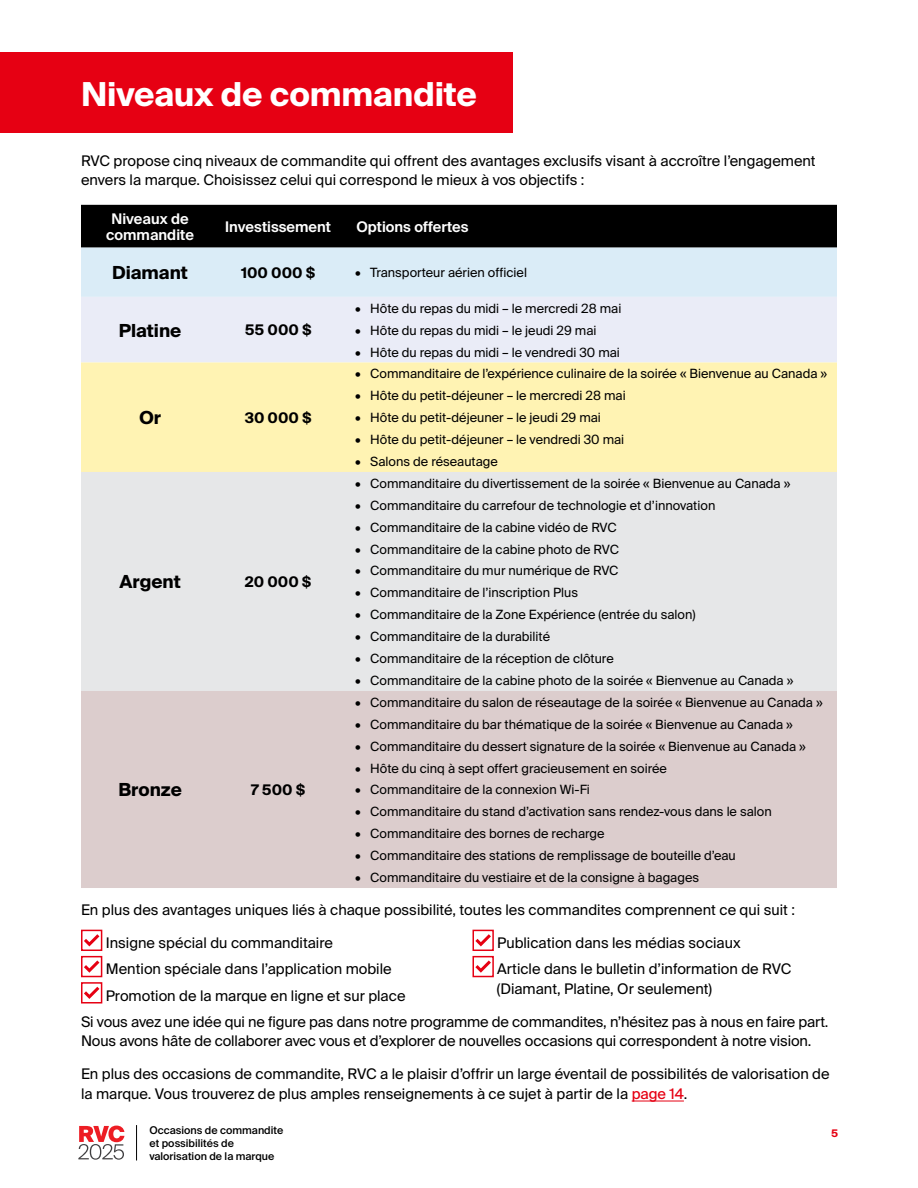
<style>
.page{position:relative;width:918px;height:1188px;background:#fff}
.page>*{position:absolute;margin:0;border:0;box-sizing:border-box;transform-origin:0 0}
.t1{font:700 33px "Suisse Intl";letter-spacing:-.005em;color:#fff}
.t2{font:700 18px "Suisse Intl";color:#000}
.t3{font:14.7px/19.5px "Suisse Intl";color:#000}
.t4{font:600 14.7px/16.5px "Suisse Intl";color:#fff;text-align:center}
.t5{font:700 14.7px "Suisse Intl";color:#000}
.t6{font:12.75px "Suisse Intl";color:#000}
.t7{font:500 10.65px/13.4px "Suisse Intl";color:#000}
.t8{font:700 10.5px "Suisse Intl";color:#e60013}
.s1{color:#e60013}
</style>
<div class="page">
<svg style="left:78px;top:1126px;width:46px;height:34px"></svg>
<hr style="left:136px;top:1125px;width:1px;height:35px;background:#000">
<div style="left:1px;top:52px;width:512px;height:81px;background:#e60013"></div>
<svg style="left:81px;top:205px;width:756px;height:92px;background:#757f85"></svg>
<div style="left:81px;top:297px;width:756px;height:66px;background:#eaecf7"></div>
<div style="left:81px;top:363px;width:756px;height:109px;background:#fff3b3"></div>
<div style="left:81px;top:472px;width:756px;height:219px;background:#e6e7e8"></div>
<div style="left:81px;top:691px;width:756px;height:197px;background:#dccdcd"></div>
<div style="left:81px;top:930px;width:21px;height:21px;border:2px solid #e60013"></div>
<svg style="left:84px;top:934px;width:15px;height:12px"></svg>
<div style="left:81px;top:956px;width:21px;height:21px;border:2px solid #e60013"></div>
<svg style="left:84px;top:960px;width:15px;height:13px"></svg>
<div style="left:81px;top:982px;width:21px;height:22px;border:2px solid #e60013"></div>
<svg style="left:84px;top:987px;width:15px;height:12px"></svg>
<div style="left:472px;top:930px;width:22px;height:21px;border:2px solid #e60013"></div>
<svg style="left:475px;top:934px;width:16px;height:12px"></svg>
<div style="left:472px;top:956px;width:22px;height:21px;border:2px solid #e60013"></div>
<svg style="left:475px;top:960px;width:16px;height:13px"></svg>
<hr style="left:632px;top:1101px;width:52px;height:1px;background:#e60013">
<h1 class="t1" style="left:81px;top:75px;width:397px">Niveaux de commandite</h1>
<p class="t3" style="left:81px;top:151px;width:736px">RVC propose cinq niveaux de commandite qui offrent des avantages exclusifs visant à accroître l’engagement envers la marque. Choisissez celui qui correspond le mieux à vos objectifs :</p>
<p class="t4" style="left:106px;top:210px;width:89px">Niveaux de commandite</p>
<p class="t4" style="left:225px;top:219px;width:107px">Investissement</p>
<p class="t4" style="left:356px;top:219px;width:114px">Options offertes</p>
<h2 class="t2" style="left:112px;top:262px;width:77px">Diamant</h2>
<p class="t5" style="left:241px;top:264px;width:76px">100 000 $</p>
<p class="t6" style="left:355px;top:265px;width:173px">• Transporteur aérien officiel</p>
<h2 class="t2" style="left:119px;top:320px;width:64px">Platine</h2>
<p class="t5" style="left:245px;top:322px;width:68px">55 000 $</p>
<h2 class="t2" style="left:139px;top:407px;width:23px">Or</h2>
<p class="t5" style="left:245px;top:409px;width:69px">30 000 $</p>
<h2 class="t2" style="left:119px;top:572px;width:63px">Argent</h2>
<p class="t5" style="left:245px;top:573px;width:68px">20 000 $</p>
<p class="t6" style="left:355px;top:301px;width:268px">• Hôte du repas du midi – le mercredi 28 mai</p>
<p class="t6" style="left:355px;top:323px;width:243px">• Hôte du repas du midi – le jeudi 29 mai</p>
<p class="t6" style="left:355px;top:345px;width:266px">• Hôte du repas du midi – le vendredi 30 mai</p>
<p class="t6" style="left:355px;top:367px;width:473px">• Commanditaire de l’expérience culinaire de la soirée « Bienvenue au Canada »</p>
<p class="t6" style="left:355px;top:388px;width:272px">• Hôte du petit-déjeuner – le mercredi 28 mai</p>
<p class="t6" style="left:355px;top:410px;width:247px">• Hôte du petit-déjeuner – le jeudi 29 mai</p>
<p class="t6" style="left:355px;top:432px;width:271px">• Hôte du petit-déjeuner – le vendredi 30 mai</p>
<p class="t6" style="left:355px;top:454px;width:144px">• Salons de réseautage</p>
<p class="t6" style="left:355px;top:476px;width:437px">• Commanditaire du divertissement de la soirée « Bienvenue au Canada »</p>
<p class="t6" style="left:355px;top:498px;width:362px">• Commanditaire du carrefour de technologie et d’innovation</p>
<p class="t6" style="left:355px;top:520px;width:263px">• Commanditaire de la cabine vidéo de RVC</p>
<p class="t6" style="left:355px;top:542px;width:265px">• Commanditaire de la cabine photo de RVC</p>
<p class="t6" style="left:355px;top:564px;width:265px">• Commanditaire du mur numérique de RVC</p>
<p class="t6" style="left:355px;top:585px;width:224px">• Commanditaire de l’inscription Plus</p>
<p class="t6" style="left:355px;top:607px;width:342px">• Commanditaire de la Zone Expérience (entrée du salon)</p>
<p class="t6" style="left:355px;top:629px;width:196px">• Commanditaire de la durabilité</p>
<p class="t6" style="left:355px;top:651px;width:260px">• Commanditaire de la réception de clôture</p>
<p class="t6" style="left:355px;top:673px;width:440px">• Commanditaire de la cabine photo de la soirée « Bienvenue au Canada »</p>
<p class="t6" style="left:355px;top:695px;width:469px">• Commanditaire du salon de réseautage de la soirée « Bienvenue au Canada »</p>
<p class="t6" style="left:355px;top:717px;width:439px">• Commanditaire du bar thématique de la soirée « Bienvenue au Canada »</p>
<p class="t6" style="left:355px;top:739px;width:452px">• Commanditaire du dessert signature de la soirée « Bienvenue au Canada »</p>
<p class="t6" style="left:355px;top:761px;width:313px">• Hôte du cinq à sept offert gracieusement en soirée</p>
<p class="t6" style="left:355px;top:783px;width:236px">• Commanditaire de la connexion Wi-Fi</p>
<p class="t6" style="left:355px;top:804px;width:418px">• Commanditaire du stand d’activation sans rendez-vous dans le salon</p>
<p class="t6" style="left:355px;top:826px;width:251px">• Commanditaire des bornes de recharge</p>
<p class="t6" style="left:355px;top:848px;width:382px">• Commanditaire des stations de remplissage de bouteille d’eau</p>
<p class="t6" style="left:355px;top:870px;width:345px">• Commanditaire du vestiaire et de la consigne à bagages</p>
<p class="t3" style="left:81px;top:900px;width:715px">En plus des avantages uniques liés à chaque possibilité, toutes les commandites comprennent ce qui suit :</p>
<p class="t3" style="left:106px;top:930px;width:301px;line-height:26.2px">Insigne spécial du commanditaire<br>Mention spéciale dans l’application mobile<br>Promotion de la marque en ligne et sur place</p>
<p class="t3" style="left:497px;top:930px;width:296px;line-height:26.2px">Publication dans les médias sociaux<br>Article dans le bulletin d’information de RVC</p>
<h2 class="t2" style="left:118px;top:780px;width:65px">Bronze</h2>
<p class="t5" style="left:251px;top:781px;width:56px">7 500 $</p>
<p class="t3" style="left:497px;top:979px;width:217px">(Diamant, Platine, Or seulement)</p>
<p class="t3" style="left:81px;top:1012px;width:749px">Si vous avez une idée qui ne figure pas dans notre programme de commandites, n’hésitez pas à nous en faire part.<br>Nous avons hâte de collaborer avec vous et d’explorer de nouvelles occasions qui correspondent à notre vision.</p>
<p class="t3" style="left:81px;top:1064px;width:750px">En plus des occasions de commandite, RVC a le plaisir d’offrir un large éventail de possibilités de valorisation de la marque. Vous trouverez de plus amples renseignements à ce sujet à partir de la <span class="s1">page 14</span>.</p>
<p class="t7" style="left:149px;top:1123px;width:135px">Occasions de commandite et possibilités de valorisation de la marque</p>
<p class="t8" style="left:831px;top:1127px;width:9px">5</p>
</div>
